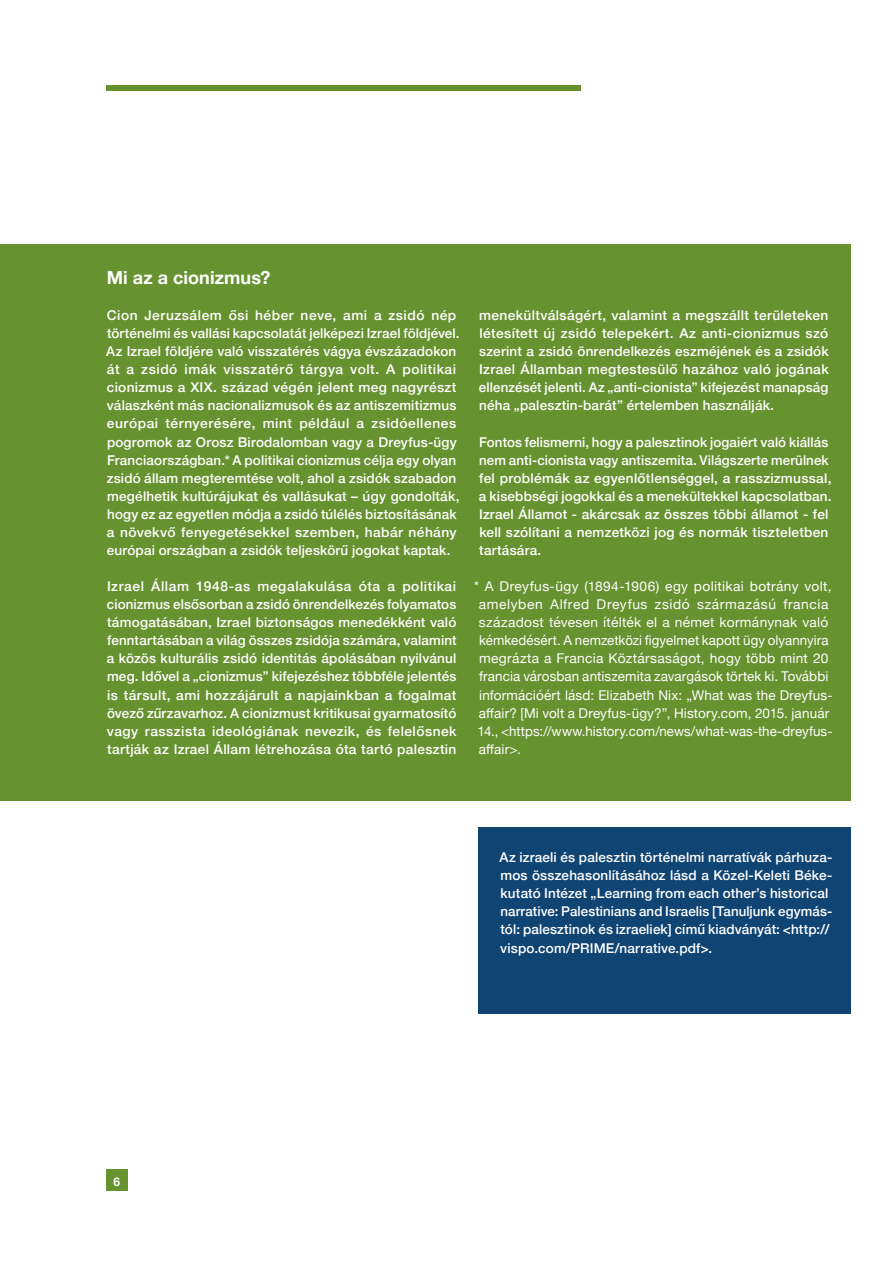
<style>
.page{position:relative;width:893px;height:1263px;background:#fff}
.page>*{position:absolute;margin:0;border:0;box-sizing:border-box;transform-origin:0 0}
.t1{font:700 18px "Helvetica Neue";letter-spacing:.005em;color:#fff}
.t2{font:500 13.5px/18px "Helvetica Neue";letter-spacing:.015em;color:#fff}
.t3{font:13.5px/18px "Helvetica Neue";letter-spacing:.01em;color:#fff}
.t4{font:700 12px "Helvetica Neue";color:#fff}
</style>
<div class="page">
<div style="left:106px;top:1169px;width:22px;height:22px;background:#669230"></div>
<div style="left:478px;top:827px;width:372px;height:186px;background:#0f4473"></div>
<div style="left:106px;top:85px;width:475px;height:5px;background:#669230"></div>
<div style="left:0;top:244px;width:850px;height:556px;background:#669230"></div>
<h1 class="t1" style="left:107px;top:263px;width:165px">Mi az a cionizmus?</h1>
<p class="t2" style="left:106px;top:305px;width:355px">Cion Jeruzsálem ősi héber neve, ami a zsidó nép történelmi és vallási kapcsolatát jelképezi Izrael földjével.<br>Az Izrael földjére való visszatérés vágya évszázadokon át a zsidó imák visszatérő tárgya volt. A politikai cionizmus a XIX. század végén jelent meg nagyrészt válaszként más nacionalizmusok és az antiszemitizmus európai térnyerésére, mint például a zsidóellenes pogromok az Orosz Birodalomban vagy a Dreyfus-ügy Franciaországban.* A politikai cionizmus célja egy olyan zsidó állam megteremtése volt, ahol a zsidók szabadon megélhetik kultúrájukat és vallásukat – úgy gondolták, hogy ez az egyetlen módja a zsidó túlélés biztosításának a növekvő fenyegetésekkel szemben, habár néhány európai országban a zsidók teljeskörű jogokat kaptak.</p>
<p class="t2" style="left:107px;top:576px;width:351px;text-align:justify">Izrael Állam 1948-as megalakulása óta a politikai cionizmus elsősorban a zsidó önrendelkezés folyamatos támogatásában, Izrael biztonságos menedékként való fenntartásában a világ összes zsidója számára, valamint a közös kulturális zsidó identitás ápolásában nyilvánul meg. Idővel a „cionizmus” kifejezéshez többféle jelentés is társult, ami hozzájárult a napjainkban a fogalmat övező zűrzavarhoz. A cionizmust kritikusai gyarmatosító vagy rasszista ideológiának nevezik, és felelősnek tartják az Izrael Állam létrehozása óta tartó palesztin</p>
<p class="t2" style="left:479px;top:305px;width:351px;text-align:justify">menekültválságért, valamint a megszállt területeken létesített új zsidó telepekért. Az anti-cionizmus szó szerint a zsidó önrendelkezés eszméjének és a zsidók Izrael Államban megtestesülő hazához való jogának ellenzését jelenti. Az „anti-cionista” kifejezést manapság néha „palesztin-barát” értelemben használják.</p>
<p class="t2" style="left:479px;top:432px;width:354px">Fontos felismerni, hogy a palesztinok jogaiért való kiállás nem anti-cionista vagy antiszemita. Világszerte merülnek fel problémák az egyenlőtlenséggel, a rasszizmussal, a kisebbségi jogokkal és a menekültekkel kapcsolatban.<br>Izrael Államot - akárcsak az összes többi államot - fel kell szólítani a nemzetközi jog és normák tiszteletben tartására.</p>
<p class="t3" style="left:474px;top:578px;width:360px">* A Dreyfus-ügy (1894-1906) egy politikai botrány volt, amelyben Alfred Dreyfus zsidó származású francia századost tévesen ítélték el a német kormánynak való kémkedésért. A nemzetközi figyelmet kapott ügy olyannyira megrázta a Francia Köztársaságot, hogy több mint 20 francia városban antiszemita zavargások törtek ki. További információért lásd: Elizabeth Nix: „What was the Dreyfus&shy;affair? [Mi volt a Dreyfus-ügy?”, History.com, 2015. január 14., &lt;https://www.history.com/news/what-was-the-dreyfus&shy;affair&gt;.</p>
<p class="t2" style="left:500px;top:847px;width:334px">Az izraeli és palesztin történelmi narratívák párhuza&shy;mos összehasonlításához lásd a Közel-Keleti Béke&shy;kutató Intézet „Learning from each other’s historical narrative: Palestinians and Israelis [Tanuljunk egymás&shy;tól: palesztinok és izraeliek] című kiadványát: &lt;http:// vispo.com/PRIME/narrative.pdf&gt;.</p>
<p class="t4" style="left:114px;top:1172px;width:8px">6</p>
</div>
